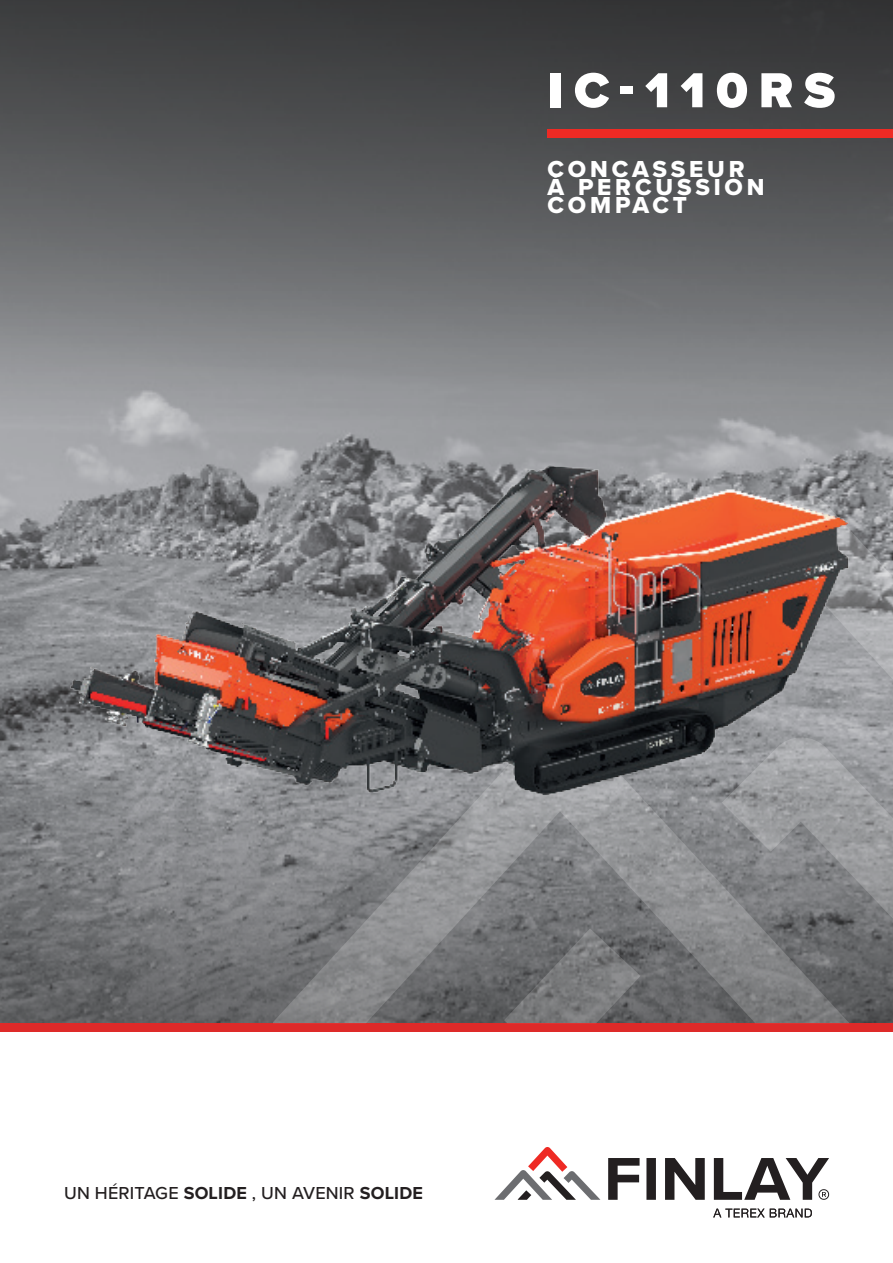
<style>
.page{position:relative;width:893px;height:1263px;background:#fff}
.page>*{position:absolute;margin:0;border:0;box-sizing:border-box;transform-origin:0 0}
.t1{font:900 51px "Proxima Nova";letter-spacing:.21em;color:#fff}
.t2{font:24px/18px "Proxima Nova Extrabld";letter-spacing:.16em;color:#fff}
.t3{font:500 18px "Proxima Nova";letter-spacing:.01em;color:#231f20}
.s1{font-weight:700}
</style>
<div class="page">
<img style="left:0;top:421px;width:893px;height:336px">
<svg style="left:0;top:757px;width:274px;height:266px;background:#717274"></svg>
<div style="left:0;top:0;width:893px;height:421px;background:linear-gradient(to bottom,#2e2f30,#96989b)"></div>
<div style="left:0;top:1023px;width:893px;height:9px;background:#de2a29"></div>
<svg style="left:713px;top:1208px;width:99px;height:9px"></svg>
<svg style="left:494px;top:1147px;width:106px;height:53px"></svg>
<svg style="left:608px;top:1158px;width:221px;height:42px"></svg>
<div style="left:547px;top:130px;width:346px;height:8px;background:#ee2a24"></div>
<svg style="left:852px;top:494px;width:41px;height:243px;background:#9b9da0"></svg>
<svg style="left:849px;top:737px;width:44px;height:286px;background:#818285"></svg>
<svg style="left:274px;top:880px;width:575px;height:143px;background:#78797b"></svg>
<svg style="left:504px;top:928px;width:137px;height:95px;background:#6f7072"></svg>
<img style="left:70px;top:448px;width:782px;height:432px">
<h1 class="t1" style="left:547px;top:52px;width:289px">IC-110RS</h1>
<h2 class="t2" style="left:547px;top:160px;width:219px">CONCASSEUR<br>À PERCUSSION<br>COMPACT</h2>
<p class="t3" style="left:64px;top:1179px;width:360px">UN HÉRITAGE <span class="s1">SOLIDE</span> , UN AVENIR <span class="s1">SOLIDE</span></p>
</div>
